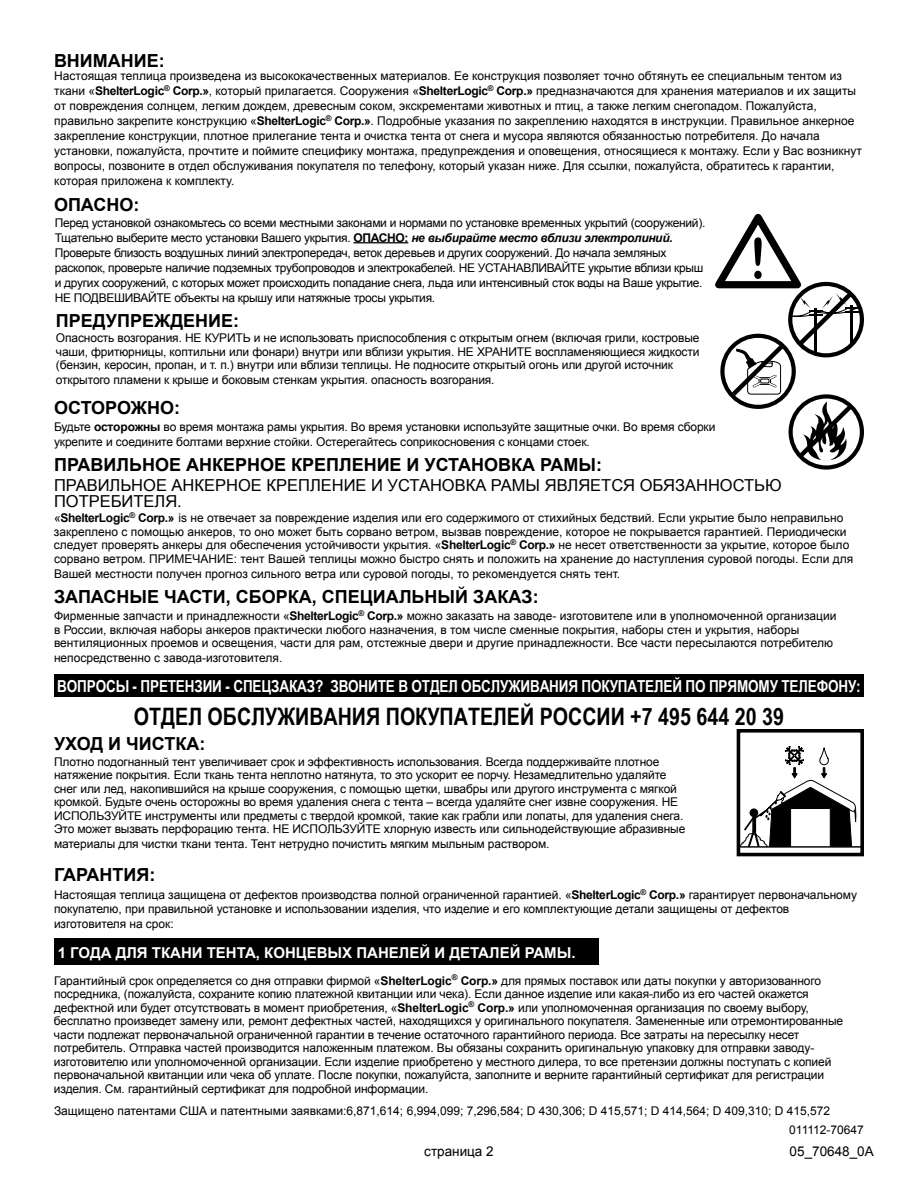
<style>
.page{position:relative;width:918px;height:1188px;background:#fff}
.page>*{position:absolute;margin:0;border:0;box-sizing:border-box;transform-origin:0 0}
.t1{font:700 24px "Arial Narrow";color:#000}
.t2{font:700 18px "Arial";color:#000}
.t3{font:700 16.5px "Arial Narrow";letter-spacing:-.01em;color:#fff}
.t4{font:16.5px/16.5px "Arial";color:#000}
.t5{font:700 15px "Arial";color:#fff}
.t6{font:13.5px "Arial";color:#000}
.t7{font:12px/13.5px "Arial";letter-spacing:-.01em;color:#000}
.s1{font-weight:700}
.s2{font-weight:700;font-style:italic}
</style>
<div class="page">
<hr style="left:353px;top:242px;width:55px;height:1px;background:#000">
<div style="left:54px;top:939px;width:544px;height:26px;background:#000"></div>
<div style="left:54px;top:675px;width:810px;height:22px;background:#000"></div>
<svg style="left:715px;top:213px;width:149px;height:257px"></svg>
<div style="left:737px;top:729px;width:127px;height:127px;border:4px solid #000"></div>
<hr style="left:739px;top:846px;width:122px;height:2px;background:#000">
<svg style="left:739px;top:746px;width:117px;height:101px"></svg>
<h2 class="t2" style="left:54px;top:49px;width:68px">ВНИМАНИЕ</h2>
<h2 class="t2" style="left:159px;top:49px;width:7px">:</h2>
<p class="t7" style="left:54px;top:69px;width:809px;line-height:15px">н астоящая теплица произведена из высококачественных материалов. Ее конструкция позволяет точно обтянуть ее специальным тентом из ткани «<span class="s1">ShelterLogic</span><sup>®</sup> <span class="s1">Corp.»</span>, который прилагается. Сооружения «<span class="s1">ShelterLogic</span><sup>®</sup> <span class="s1">Corp.»</span> предназначаются для хранения материалов и их защиты от повреждения солнцем, легким дождем, древесным соком, экскрементами животных и птиц, а также легким снегопадом. Пожалуйста, правильно закрепите конструкцию «<span class="s1">ShelterLogic</span><sup>®</sup> <span class="s1">Corp.»</span>. Подробные указания по закреплению находятся в инструкции. Правильное анкерное закрепление конструкции, плотное прилегание тента и очистка тента от снега и мусора являются обязанностью потребителя. До начала установки, пожалуйста, прочтите и поймите специфику монтажа, предупреждения и оповещения, относящиеся к монтажу. Если у Вас возникнут вопросы, позвоните в отдел обслуживания покупателя по телефону, который указан ниже. Для ссылки, пожалуйста, обратитесь к гарантии, которая приложена к комплекту.</p>
<p class="t7" style="left:55px;top:215px;width:652px;line-height:15px">перед установкой ознакомьтесь со всеми местными законами и нормами по установке временных укрытий (сооружений).<br>Тщательно выберите место установки Вашего укрытия. <span class="s1">ОПАСН</span></p>
<h2 class="t2" style="left:54px;top:193px;width:28px">ОПАСН</h2>
<h2 class="t2" style="left:119px;top:193px;width:21px">О:</h2>
<p class="t7" style="left:55px;top:230px;width:650px;line-height:15px;text-indent:341px"><span class="s1">О:</span> <span class="s2">не выбирайте место вблизи электролиний.<br></span>Проверьте близость воздушных линий электропередач, веток деревьев и других сооружений. До начала земляных раскопок, проверьте наличие подземных трубопроводов и электрокабелей. НЕ УСТАНАВЛИВАЙТЕ укрытие вблизи крыш и других сооружений, с которых может происходить попадание снега, льда или интенсивный сток воды на Ваше укрытие.<br>НЕ ПОДВЕШИВАЙТЕ объекты на крышу или натяжные тросы укрытия.</p>
<h2 class="t2" style="left:56px;top:309px;width:128px">ПРЕДУПРЕЖДЕНИЕ</h2>
<h2 class="t2" style="left:233px;top:309px;width:7px">:</h2>
<p class="t7" style="left:56px;top:331px;width:645px;text-align:justify">опасность возгорания. НЕ КУРИТЬ и не использовать приспособления с открытым огнем (включая грили, костровые чаши, фритюрницы, коптильни или фонари) внутри или вблизи укрытия. НЕ ХРАНИТЕ воспламеняющиеся жидкости (бензин, керосин, пропан, и т. п.) внутри или вблизи теплицы. Не подносите открытый огонь или другой источник</p>
<p class="t7" style="left:56px;top:373px;width:440px">открытого пламени к крыше и боковым стенкам укрытия. опасность возгорания.</p>
<h2 class="t2" style="left:54px;top:396px;width:127px">ОСТОРОЖНО:</h2>
<p class="t7" style="left:54px;top:419px;width:663px;line-height:15px">будьте <span class="s1">осторожны</span> во время монтажа рамы укрытия. Во время установки используйте защитные очки. Во время сборки укрепите и соедините болтами верхние стойки. Остерегайтесь соприкосновения с концами стоек.</p>
<h2 class="t2" style="left:54px;top:453px;width:63px">ПРАВИЛЬН</h2>
<h2 class="t2" style="left:155px;top:453px;width:173px">ОЕ АН КЕРНОЕ КРЕПЛЕНИЕ</h2>
<h2 class="t2" style="left:407px;top:453px;width:197px">И УСТАН ОВКА РАМЫ:</h2>
<h3 class="t4" style="left:54px;top:477px;width:729px">ПРАВИЛЬНОЕ АНКЕРНОЕ КРЕПЛЕНИЕ И УСТАНОВКА РАМЫ ЯВЛЯЕТСЯ ОБЯЗАННОСТЬЮ<br>ПОТРЕБИТЕЛЯ.</h3>
<p class="t7" style="left:54px;top:511px;width:801px">«<span class="s1">ShelterLogic</span><sup>®</sup> <span class="s1">Corp.»</span> is не отвечает за повреждение изделия или его содержимого от стихийных бедствий. Если укрытие было неправильно закреплено с помощью анкеров, то оно может быть сорвано ветром, вызвав повреждение, которое не покрывается гарантией. Периодически следует проверять анкеры для обеспечения устойчивости укрытия. «<span class="s1">ShelterLogic</span><sup>®</sup> <span class="s1">Corp.»</span> не несет ответственности за укрытие, которое было сорвано ветром. ПРИМЕЧАНИЕ: тент Вашей теплицы можно быстро снять и положить на хранение до наступления суровой погоды. Если для</p>
<p class="t7" style="left:54px;top:567px;width:568px">Вашей местности получен прогноз сильного ветра или суровой погоды, то рекомендуется снять тент.</p>
<h2 class="t2" style="left:54px;top:585px;width:25px">ЗАПАСН</h2>
<h2 class="t2" style="left:130px;top:585px;width:206px">ЫЕ ЧАСТИ, СБОРКА, СПЕ</h2>
<h2 class="t2" style="left:360px;top:585px;width:27px">ЦИАЛЬН</h2>
<h2 class="t2" style="left:438px;top:585px;width:103px">ЫЙ ЗАКАЗ:</h2>
<p class="t7" style="left:54px;top:610px;width:784px">фирменные запчасти и принадлежности «<span class="s1">ShelterLogic</span><sup>®</sup> <span class="s1">Corp.»</span> можно заказать на заводе- изготовителе или в уполномоченной организации в России, включая наборы анкеров практически любого назначения, в том числе сменные покрытия, наборы стен и укрытия, наборы вентиляционных проемов и освещения, части для рам, отстежные двери и другие принадлежности. Все части пересылаются потребителю</p>
<p class="t7" style="left:54px;top:652px;width:230px">непосредственно с завода-изготовителя.</p>
<h3 class="t3" style="left:57px;top:674px;width:805px">ВОПРОСЫ - ПРЕТЕНЗИИ - СПЕЦЗАКАЗ? ЗВОНИТЕ В ОТДЕЛ ОБСЛУЖИВАНИЯ ПОКУПАТЕЛЕЙ ПО ПРЯМОМУ ТЕЛЕФОНУ:</h3>
<h1 class="t1" style="left:134px;top:698px;width:434px">ОТДЕЛ ОБСЛУЖИВАНИЯ ПОКУПАТЕЛЕЙ России</h1>
<h1 class="t1" style="left:630px;top:698px;width:155px">+7 495 644 20 39</h1>
<h2 class="t2" style="left:54px;top:732px;width:153px">УХОД И ЧИСТКА:</h2>
<p class="t7" style="left:54px;top:755px;width:633px">плотно подогнанный тент увеличивает срок и эффективность использования. Всегда поддерживайте плотное натяжение покрытия. Если ткань тента неплотно натянута, то это ускорит ее порчу. Незамедлительно удаляйте снег или лед, накопившийся на крыше сооружения, с помощью щетки, швабры или другого инструмента с мягкой кромкой. Будьте очень осторожны во время удаления снега с тента – всегда удаляйте снег извне сооружения. НЕ ИСПОЛЬЗУЙТЕ инструменты или предметы с твердой кромкой, такие как грабли или лопаты, для удаления снега.<br>Это может вызвать перфорацию тента. НЕ ИСПОЛЬЗУЙТЕ хлорную известь или сильнодействующие абразивные</p>
<p class="t7" style="left:54px;top:837px;width:497px">материалы для чистки ткани тента. Тент нетрудно почистить мягким мыльным раствором.</p>
<h2 class="t2" style="left:54px;top:863px;width:103px">ГАРАНТИЯ:</h2>
<p class="t7" style="left:54px;top:888px;width:805px">настоящая теплица защищена от дефектов производства полной ограниченной гарантией. «<span class="s1">ShelterLogic</span><sup>®</sup> <span class="s1">Corp.»</span> гарантирует первоначальному покупателю, при правильной установке и использовании изделия, что изделие и его комплектующие детали защищены от дефектов</p>
<p class="t7" style="left:54px;top:917px;width:121px">изготовителя на срок:</p>
<p class="t5" style="left:58px;top:942px;width:124px">1 ГОДА ДЛЯ ТКАНИ</p>
<p class="t5" style="left:207px;top:942px;width:161px">ТЕНТА, КОНЦЕВЫХ ПАНЕЛЕ</p>
<p class="t5" style="left:419px;top:942px;width:71px">Й ИДЕТАЛЕ</p>
<p class="t5" style="left:510px;top:942px;width:67px">Й РАМЫ.</p>
<p class="t7" style="left:54px;top:974px;width:791px">Гарантийный срок определяется со дня отправки фирмой «<span class="s1">ShelterLogic</span><sup>®</sup> <span class="s1">Corp.»</span> для прямых поставок или даты покупки у авторизованного посредника, (пожалуйста, сохраните копию платежной квитанции или чека). Если данное изделие или какая-либо из его частей окажется дефектной или будет отсутствовать в момент приобретения, «<span class="s1">ShelterLogic</span><sup>®</sup> <span class="s1">Corp.»</span> или уполномоченная организация по своему выбору, бесплатно произведет замену или, ремонт дефектных частей, находящихся у оригинального покупателя. Замененные или отремонтированные части подлежат первоначальной ограниченной гарантии в течение остаточного гарантийного периода. Все затраты на пересылку несет потребитель. Отправка частей производится наложенным платежом. Вы обязаны сохранить оригинальную упаковку для отправки заводу&shy;изготовителю или уполномоченной организации. Если изделие приобретено у местного дилера, то все претензии должны поступать с копией первоначальной квитанции или чека об уплате. После покупки, пожалуйста, заполните и верните гарантийный сертификат для регистрации изделия. См. гарантийный сертификат для подробной информации.</p>
<p class="t7" style="left:54px;top:1104px;width:778px">Защищено патентами США и патентными заявками:6,871,614; 6,994,099; 7,296,584; D 430,306; D 415,571; D 414,564; D 409,310; D 415,572</p>
<p class="t7" style="left:789px;top:1123px;width:76px">011112-70647</p>
<p class="t6" style="left:424px;top:1142px;width:71px">страница 2</p>
<p class="t6" style="left:790px;top:1142px;width:86px">05_70648_0A</p>
</div>
